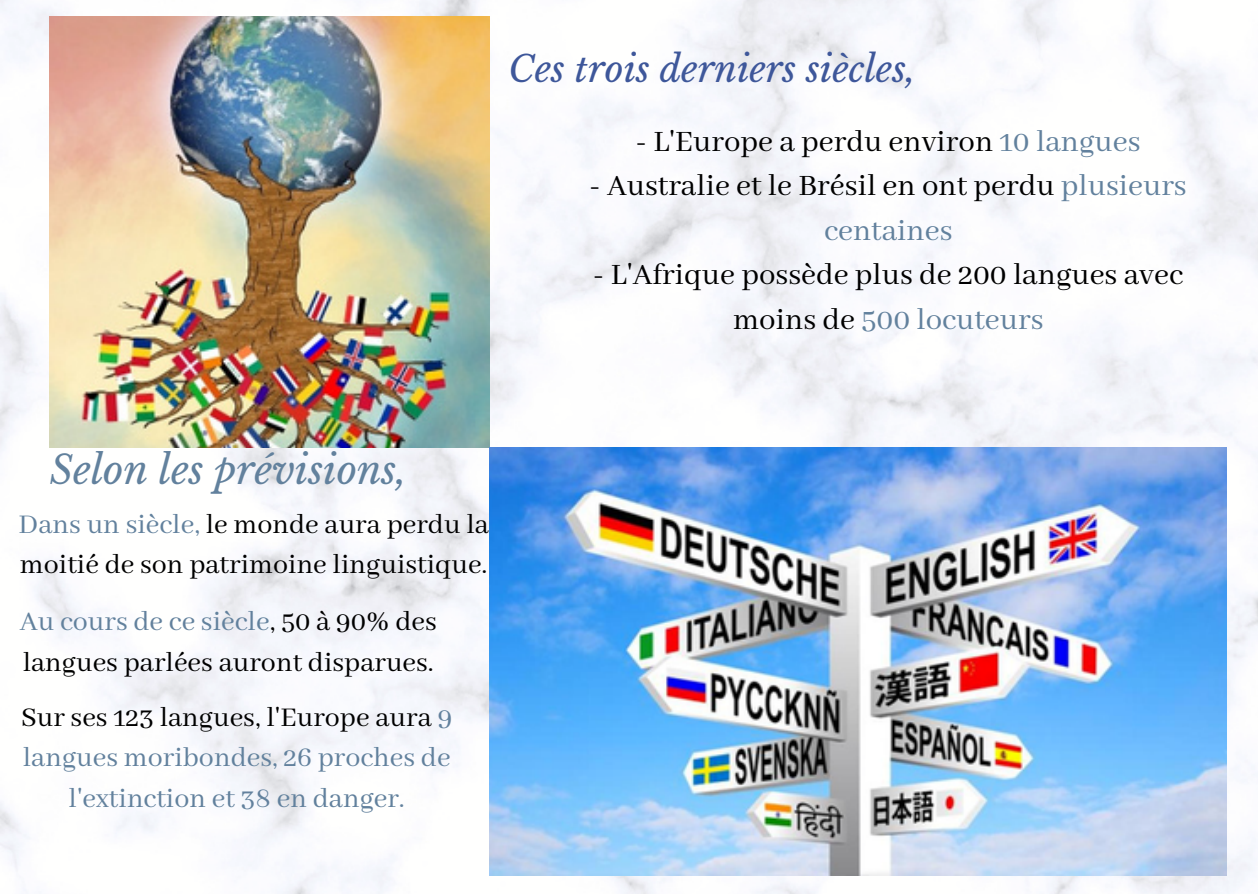
<style>
.page{position:relative;width:1258px;height:894px;background:#fff}
.page>*{position:absolute;margin:0;border:0;box-sizing:border-box;transform-origin:0 0}
.t1{font:italic 39px "Libre Baskerville";color:#62819d}
.t2{font:italic 36px "Libre Baskerville";color:#3e579a}
.t3{font:33px/44.4px "Abhaya Libre";color:#000;text-align:center}
.t4{font:30px/40.5px "Abhaya Libre";color:#000}
.t5{font:30px/40.5px "Abhaya Libre";color:#62819d;text-align:center}
.s1{color:#62819d}
.s2{color:#000}
</style>
<div class="page">
<img style="left:0;top:0;width:1258px;height:893px">
<img style="left:50px;top:17px;width:439px;height:430px">
<img style="left:490px;top:447px;width:736px;height:428px">
<p class="t2" style="left:509px;top:47px;width:408px">Ces trois derniers siècles,</p>
<p class="t3" style="left:636px;top:120px;width:506px">- L'Europe a perdu environ <span class="s1">10 langues</span></p>
<p class="t3" style="left:590px;top:164px;width:598px">- Australie et le Brésil en ont perdu <span class="s1">plusieurs centaines</span></p>
<p class="t3" style="left:593px;top:253px;width:591px">- L'Afrique possède plus de 200 langues avec moins de <span class="s1">500 locuteurs</span></p>
<p class="t1" style="left:50px;top:446px;width:358px">Selon les prévisions,</p>
<p class="t4" style="left:19px;top:505px;width:472px"><span class="s1">Dans un siècle,</span> le monde aura perdu la moitié de son patrimoine linguistique.</p>
<p class="t4" style="left:20px;top:602px;width:419px"><span class="s1">Au cours de ce siècle</span>, 50 à 90% des langues parlées auront disparues.</p>
<p class="t5" style="left:21px;top:697px;width:433px"><span class="s2">Sur ses 123 langues, l'Europe aura</span> 9 langues moribondes, 26 proches de l'extinction et 38 en danger.</p>
</div>
